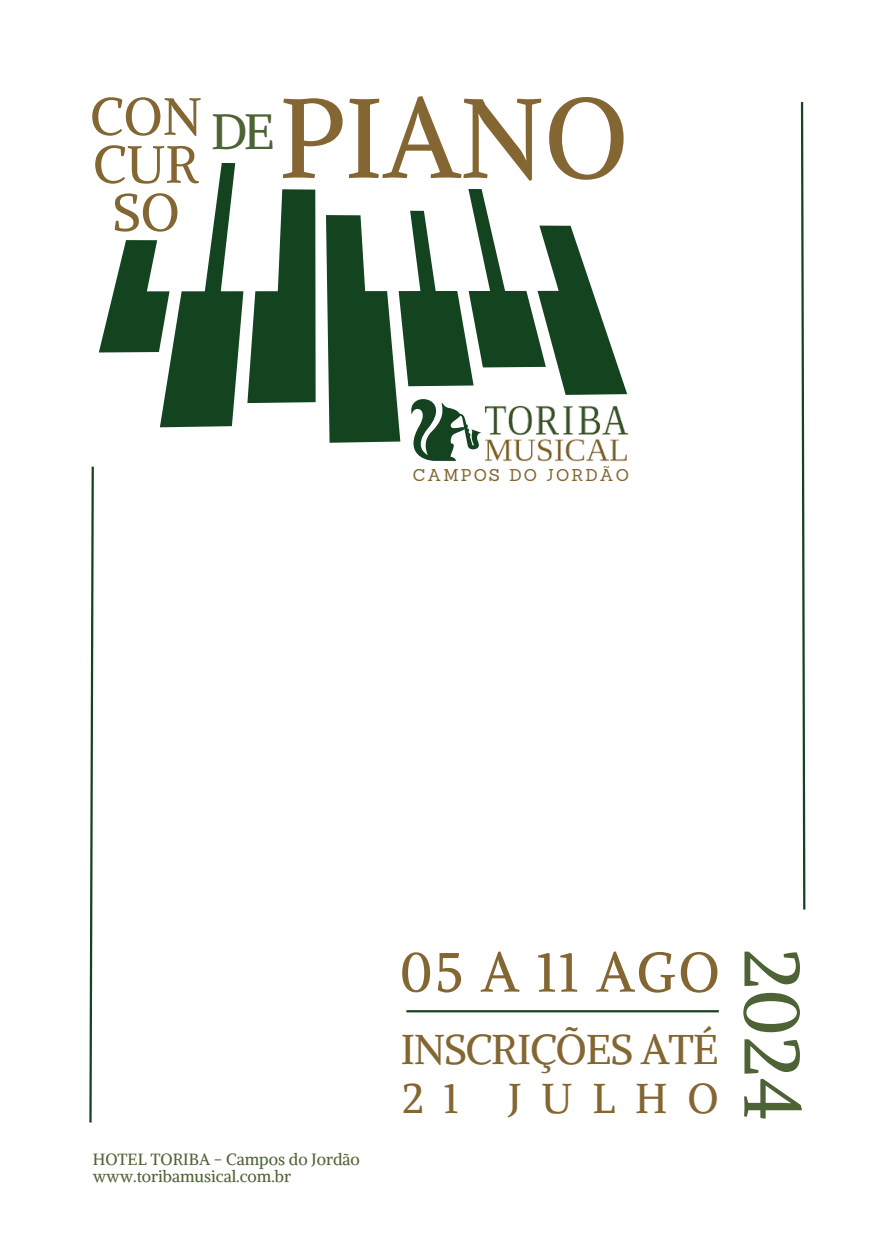
<style>
.page{position:relative;width:894px;height:1233px;background:#fff}
.page>*{position:absolute;margin:0;border:0;box-sizing:border-box;transform-origin:0 0}
.t1{font:111.9px "Alike";color:#846632}
.t2{font:77.7px "Alike";color:#4e6335}
.t3{font:55.05px "Alike";letter-spacing:.045em;color:#846632}
.t4{font:51.9px/48px "Alike";color:#846632;text-align:center}
.t5{font:49.5px "Alike";color:#4e6335}
.t6{font:41.55px "Alike";letter-spacing:-.025em;color:#846632}
.t7{font:16.65px "Sanchez";letter-spacing:.12em;color:#846632}
.t8{font:16.2px "Alike";color:#4e6335}
</style>
<div class="page">
<svg style="left:99px;top:163px;width:216px;height:264px"></svg>
<svg style="left:326px;top:189px;width:301px;height:273px"></svg>
<svg style="left:89px;top:466px;width:5px;height:657px"></svg>
<svg style="left:800px;top:102px;width:6px;height:808px"></svg>
<hr style="left:406px;top:1010px;width:312px;height:2px;background:#14431f">
<p class="t4" style="left:90px;top:92px;width:113px">CON<br>CUR<br>SO</p>
<p class="t5" style="left:211px;top:100px;width:65px">DE</p>
<h4 class="t1" style="left:279px;top:67px;width:351px">PIANO</h4>
<h3 class="t7" style="left:412px;top:464px;width:218px">CAMPOS DO JORDÃO</h3>
<h3 class="t8" style="left:93px;top:1149px;width:268px">HOTEL TORIBA - Campos do Jordão</h3>
<h5 class="t8" style="left:93px;top:1166px;width:200px">www.toribamusical.com.br</h5>
<h2 class="t3" style="left:399px;top:937px;width:322px">05 A 11 AGO</h2>
<h6 class="t6" style="left:400px;top:1023px;width:317px">INSCRIÇÕES ATÉ</h6>
<p class="t6" style="left:402px;top:1072px;width:318px">21 JULHO</p>
<p class="t2" style="left:820px;top:949px;width:173px;rotate:90deg">2024</p>
</div>
